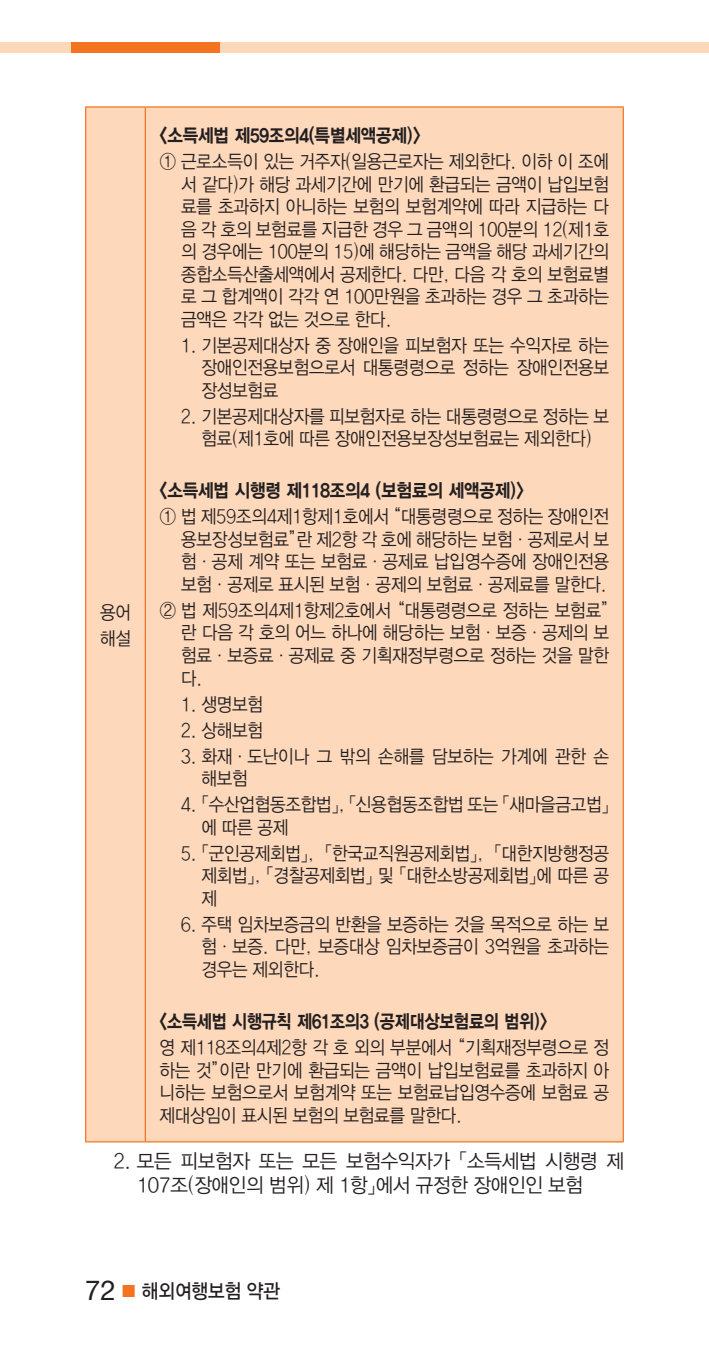
<style>
.page{position:relative;width:709px;height:1347px;background:#fff}
.page>*{position:absolute;margin:0;border:0;box-sizing:border-box;transform-origin:0 0}
.t1{font:20px/24px "Yoon Gothic L";letter-spacing:-.01em;color:#231f20;scale:.95 1}
.t2{font:20px "Yoon Gothic M";color:#231f20;scale:.9 1}
.t3{font:18.75px/22.5px "Yoon Gothic L";letter-spacing:-.01em;color:#231f20;text-align:justify;scale:.9 1}
.t4{font:18.75px "YDIYGO350";letter-spacing:-.01em;color:#231f20;scale:.9 1}
.t5{font:18.75px "YDIYGO350";letter-spacing:-.01em;color:#231f20;scale:.87 1}
.s1{font-family:"Helvetica Neue";font-size:27.5px}
.s2{color:#f47321}
</style>
<div class="page">
<div style="left:0;top:43px;width:709px;height:10px;background:#fdd8bb"></div>
<div style="left:71px;top:43px;width:149px;height:10px;background:#f47321"></div>
<div style="left:86px;top:108px;width:536px;height:1033px;background:#fdd8bb"></div>
<hr style="left:85px;top:106px;width:60px;height:2px;background:#f47321">
<hr style="left:85px;top:108px;width:1px;height:1033px;background:#f47321">
<hr style="left:145px;top:106px;width:479px;height:2px;background:#f47321">
<hr style="left:145px;top:108px;width:1px;height:1033px;background:#f47321">
<hr style="left:622px;top:108px;width:2px;height:1033px;background:#f47321">
<hr style="left:85px;top:1141px;width:60px;height:1px;background:#f47321">
<hr style="left:145px;top:1141px;width:479px;height:1px;background:#f47321">
<p class="t4" style="left:159px;top:126px;width:292px">&lt;소득세법 제59조의4(특별세액공제)&gt;</p>
<p class="t3" style="left:181px;top:148px;width:477px;text-indent:-22px">① 근로소득이 있는 거주자(일용근로자는 제외한다. 이하 이 조에 서 같다)가 해당 과세기간에 만기에 환급되는 금액이 납입보험 료를 초과하지 아니하는 보험의 보험계약에 따라 지급하는 다 음 각 호의 보험료를 지급한 경우 그 금액의 100분의 12(제1호 의 경우에는 100분의 15)에 해당하는 금액을 해당 과세기간의 종합소득산출세액에서 공제한다. 다만, 다음 각 호의 보험료별 로 그 합계액이 각각 연 100만원을 초과하는 경우 그 초과하는 금액은 각각 없는 것으로 한다.</p>
<p class="t3" style="left:201px;top:332px;width:454px;text-indent:-21px">1. 기본공제대상자 중 장애인을 피보험자 또는 수익자로 하는 장애인전용보험으로서 대통령령으로 정하는 장애인전용보 장성보험료</p>
<p class="t3" style="left:181px;top:403px;width:477px;text-align:center">2. 기본공제대상자를 피보험자로 하는 대통령령으로 정하는 보 험료(제1호에 따른 장애인전용보장성보험료는 제외한다)</p>
<p class="t4" style="left:159px;top:481px;width:407px">&lt;소득세법 시행령 제118조의4 (보험료의 세액공제)&gt;</p>
<p class="t3" style="left:181px;top:503px;width:477px;text-indent:-22px">① 법 제59조의4제1항제1호에서 “대통령령으로 정하는 장애인전 용보장성보험료”란 제2항 각 호에 해당하는 보험ㆍ공제로서 보 험ㆍ공제 계약 또는 보험료ㆍ공제료 납입영수증에 장애인전용 보험ㆍ공제로 표시된 보험ㆍ공제의 보험료ㆍ공제료를 말한다.</p>
<p class="t3" style="left:181px;top:597px;width:477px;text-indent:-22px">② 법 제59조의4제1항제2호에서 “대통령령으로 정하는 보험료” 란 다음 각 호의 어느 하나에 해당하는 보험ㆍ보증ㆍ공제의 보 험료ㆍ보증료ㆍ공제료 중 기획재정부령으로 정하는 것을 말한 다.</p>
<p class="t3" style="left:181px;top:690px;width:93px">1. 생명보험</p>
<p class="t3" style="left:181px;top:716px;width:93px">2. 상해보험</p>
<p class="t3" style="left:201px;top:742px;width:454px;text-indent:-21px">3. 화재ㆍ도난이나 그 밖의 손해를 담보하는 가계에 관한 손 해보험</p>
<p class="t3" style="left:201px;top:791px;width:454px;text-indent:-21px">4. 「수산업협동조합법」, 「신용협동조합법 또는 「새마을금고법」에 따른 공제</p>
<p class="t3" style="left:201px;top:839px;width:454px;text-indent:-21px">5. 「군인공제회법」, 「한국교직원공제회법」, 「대한지방행정공 제회법」, 「경찰공제회법」 및 「대한소방공제회법」에 따른 공 제</p>
<p class="t3" style="left:201px;top:911px;width:454px;text-indent:-21px">6. 주택 임차보증금의 반환을 보증하는 것을 목적으로 하는 보 험ㆍ보증. 다만, 보증대상 임차보증금이 3억원을 초과하는 경우는 제외한다.</p>
<p class="t5" style="left:159px;top:1011px;width:447px">&lt;소득세법 시행규칙 제61조의3 (공제대상보험료의 범위)&gt;</p>
<p class="t3" style="left:159px;top:1034px;width:501px">영 제118조의4제2항 각 호 외의 부분에서 “기획재정부령으로 정 하는 것”이란 만기에 환급되는 금액이 납입보험료를 초과하지 아 니하는 보험으로서 보험계약 또는 보험료납입영수증에 보험료 공 제대상임이 표시된 보험의 보험료를 말한다.</p>
<p class="t1" style="left:137px;top:1146px;width:514px;text-indent:-23px">2. 모든 피보험자 또는 모든 보험수익자가 「소득세법 시행령 제<br>107조(장애인의 범위) 제 1항」에서 규정한 장애인인 보험</p>
<p class="t3" style="left:100px;top:597px;width:36px;line-height:26px">용어 해설</p>
<p class="t2" style="left:85px;top:1273px;width:218px"><span class="s1">72</span> <span class="s2">■</span> 해외여행보험 약관</p>
</div>
